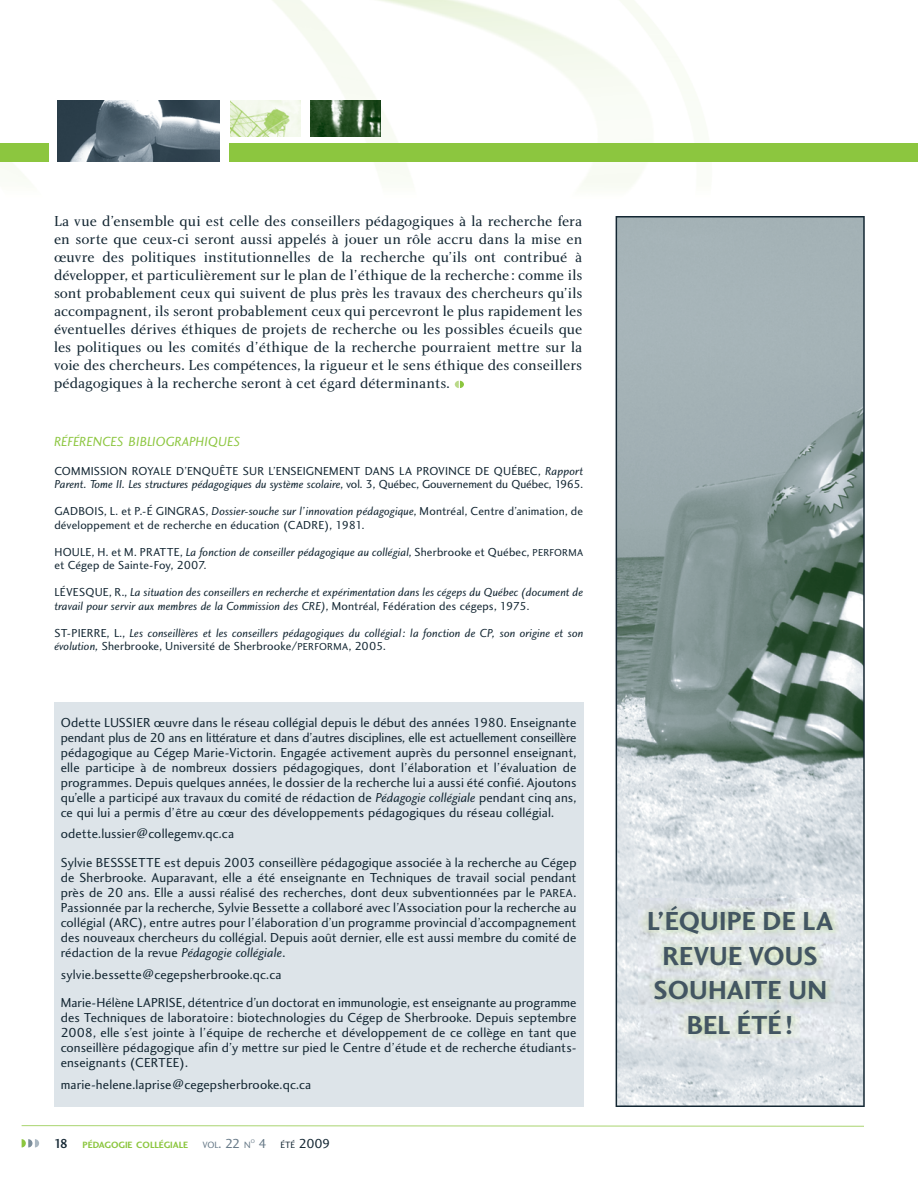
<style>
.page{position:relative;width:918px;height:1188px;background:#fff}
.page>*{position:absolute;margin:0;border:0;box-sizing:border-box;transform-origin:0 0}
.t1{font:27px/34.5px "Charlotte Sans Bold Plain";letter-spacing:.005em;color:#425562;text-align:center}
.t2{font:15px/18px "Charlotte Book Plain";color:#142733;text-align:justify}
.t3{font:13.65px "Charlotte Sans Book Italic Plain";color:#8cc63f}
.t4{font:13.5px/15px "Charlotte Sans Book Plain";letter-spacing:.005em;color:#142733;text-align:justify}
.t5{font:12px/13.5px "Charlotte Sans Book Italic Plain";color:#142733}
.t6{font:12px/13.5px "Charlotte Sans Book Plain";letter-spacing:.015em;color:#142733}
.t7{font:9.45px "Charlotte Sans Bold Plain";color:#8cc63f}
.t8{font:9.45px "Charlotte Sans Book Plain";color:#687a88}
.t9{font:5.55px "Charlotte Sans Book Plain";color:#687a88}
.s1{font-family:"Charlotte Sans Book Italic Plain"}
.s2{font-family:"Charlotte Sans Book Plain"}
.s3{font-family:"Charlotte Sans Book Plain";font-size:10.5px}
.s4{font-size:10.5px}
.s5{font-size:12px}
.s6{font-family:"Charlotte Sans Medium Plain";font-size:13.5px;color:#142733}
.s7{font-size:13.5px}
.s8{color:#687a88}
.s9{font-size:9.45px}
</style>
<div class="page">
<svg style="left:455px;top:381px;width:9px;height:7px"></svg>
<img style="left:0;top:0;width:918px;height:188px">
<hr style="left:22px;top:1125px;width:842px;height:2px;background:#8cc63f">
<svg style="left:22px;top:1139px;width:17px;height:9px"></svg>
<img style="left:57px;top:101px;width:162px;height:61px">
<img style="left:311px;top:101px;width:70px;height:36px">
<img style="left:230px;top:101px;width:70px;height:36px">
<div style="left:230px;top:144px;width:688px;height:18px;background:#8cc63f"></div>
<div style="left:0;top:144px;width:49px;height:18px;background:#8cc63f"></div>
<div style="left:54px;top:703px;width:529px;height:404px;background:#dde4e9"></div>
<svg style="left:616px;top:216px;width:249px;height:891px;background:#a3b1b2"></svg>
<img style="left:639px;top:899px;width:201px;height:144px">
<p class="t2" style="left:54px;top:213px;width:530px">La vue d’ensemble qui est celle des conseillers pédagogiques à la recherche fera en sorte que ceux-ci seront aussi appelés à jouer un rôle accru dans la mise en œuvre des politiques institutionnelles de la recherche qu’ils ont contribué à développer, et particulièrement sur le plan de l’éthique de la recherche : comme ils sont probablement ceux qui suivent de plus près les travaux des chercheurs qu’ils accompagnent, ils seront probablement ceux qui percevront le plus rapidement les éventuelles dérives éthiques de projets de recherche ou les possibles écueils que les politiques ou les comités d’éthique de la recherche pourraient mettre sur la voie des chercheurs. Les compétences, la rigueur et le sens éthique des conseillers pédagogiques à la recherche seront à cet égard déterminants.</p>
<p class="t3" style="left:54px;top:436px;width:188px">RÉFÉRENCES BIBLIOGRAPHIQUES</p>
<p class="t6" style="left:54px;top:465px;width:530px">COMMISSION ROYALE D’ENQUÊTE SUR L’ENSEIGNEMENT DANS LA PROVINCE DE QUÉBEC, <span class="s1">Rapport</span></p>
<p class="t5" style="left:54px;top:479px;width:530px">Parent. Tome II. Les structures pédagogiques du système scolaire<span class="s2">, vol. 3, Québec, Gouvernement du Québec, 1965.</span></p>
<p class="t6" style="left:54px;top:506px;width:530px">GADBOIS, L. et P.-É GINGRAS, <span class="s1">Dossier-souche sur l’innovation pédagogique</span>, Montréal, Centre d’animation, de développement et de recherche en éducation (CADRE), 1981.</p>
<p class="t5" style="left:54px;top:546px;width:530px"><span class="s2">HOULE, H. et M. PRATTE,</span> La fonction de conseiller pédagogique au collégial<span class="s2">, Sherbrooke et Québec,</span> <span class="s3">PERFORMA</span></p>
<p class="t6" style="left:54px;top:560px;width:154px">et Cégep de Sainte-Foy, 2007.</p>
<p class="t5" style="left:54px;top:587px;width:530px"><span class="s2">LÉVESQUE, R.,</span> La situation des conseillers en recherche et expérimentation dans les cégeps du Québec (document de travail pour servir aux membres de la Commission des CRE)<span class="s2">, Montréal, Fédération des cégeps, 1975.</span></p>
<p class="t5" style="left:54px;top:627px;width:530px"><span class="s2">ST-PIERRE, L.,</span> Les conseillères et les conseillers pédagogiques du collégial : la fonction de CP, son origine et son</p>
<p class="t6" style="left:54px;top:641px;width:333px"><span class="s1">évolution,</span> Sherbrooke, Université de Sherbrooke/<span class="s4">PERFORMA</span>, 2005.</p>
<p class="t4" style="left:61px;top:716px;width:517px">Odette LUSSIER œuvre dans le réseau collégial depuis le début des années 1980. Enseignante pendant plus de 20 ans en littérature et dans d’autres disciplines, elle est actuellement conseillère pédagogique au Cégep Marie-Victorin. Engagée activement auprès du personnel enseignant, elle participe à de nombreux dossiers pédagogiques, dont l’élaboration et l’évaluation de programmes. Depuis quelques années, le dossier de la recherche lui a aussi été confié. Ajoutons qu’elle a participé aux travaux du comité de rédaction de <span class="s1">Pédagogie collégiale</span> pendant cinq ans, ce qui lui a permis d’être au cœur des développements pédagogiques du réseau collégial.</p>
<p class="t4" style="left:61px;top:821px;width:517px;line-height:28.5px">odette.lussier@collegemv.qc.ca<br>Sylvie BESSSETTE est depuis 2003 conseillère pédagogique associée à la recherche au Cégep</p>
<p class="t4" style="left:61px;top:871px;width:517px">de Sherbrooke. Auparavant, elle a été enseignante en Techniques de travail social pendant près de 20 ans. Elle a aussi réalisé des recherches, dont deux subventionnées par le <span class="s5">PAREA</span>.<br>Passionnée par la recherche, Sylvie Bessette a collaboré avec l’Association pour la recherche au collégial (ARC), entre autres pour l’élaboration d’un programme provincial d’accompagnement des nouveaux chercheurs du collégial. Depuis août dernier, elle est aussi membre du comité de rédaction de la revue <span class="s1">Pédagogie collégiale</span>.</p>
<p class="t4" style="left:61px;top:961px;width:517px;line-height:28.5px">sylvie.bessette@cegepsherbrooke.qc.ca<br>Marie-Hélène LAPRISE, détentrice d’un doctorat en immunologie, est enseignante au programme</p>
<p class="t4" style="left:61px;top:1011px;width:517px">des Techniques de laboratoire : biotechnologies du Cégep de Sherbrooke. Depuis septembre 2008, elle s’est jointe à l’équipe de recherche et développement de ce collège en tant que conseillère pédagogique afin d’y mettre sur pied le Centre d’étude et de recherche étudiants&shy;enseignants (CERTEE).</p>
<p class="t4" style="left:61px;top:1078px;width:252px">marie-helene.laprise@cegepsherbrooke.qc.ca</p>
<p class="t7" style="left:54px;top:1141px;width:136px"><span class="s6">18</span> PÉDAGOGIE COLLÉGIALE</p>
<p class="t8" style="left:202px;top:1141px;width:50px">VOL<span class="s7">. 22</span> N</p>
<p class="t9" style="left:251px;top:1139px;width:6px">O</p>
<p class="t4" style="left:259px;top:1137px;width:73px"><span class="s8">4</span> <span class="s9">ÉTÉ</span> 2009</p>
<h1 class="t1" style="left:647px;top:906px;width:188px">L’ÉQUIPE DE LA<br>REVUE VOUS<br>SOUHAITE UN<br>BEL ÉTÉ !</h1>
</div>
